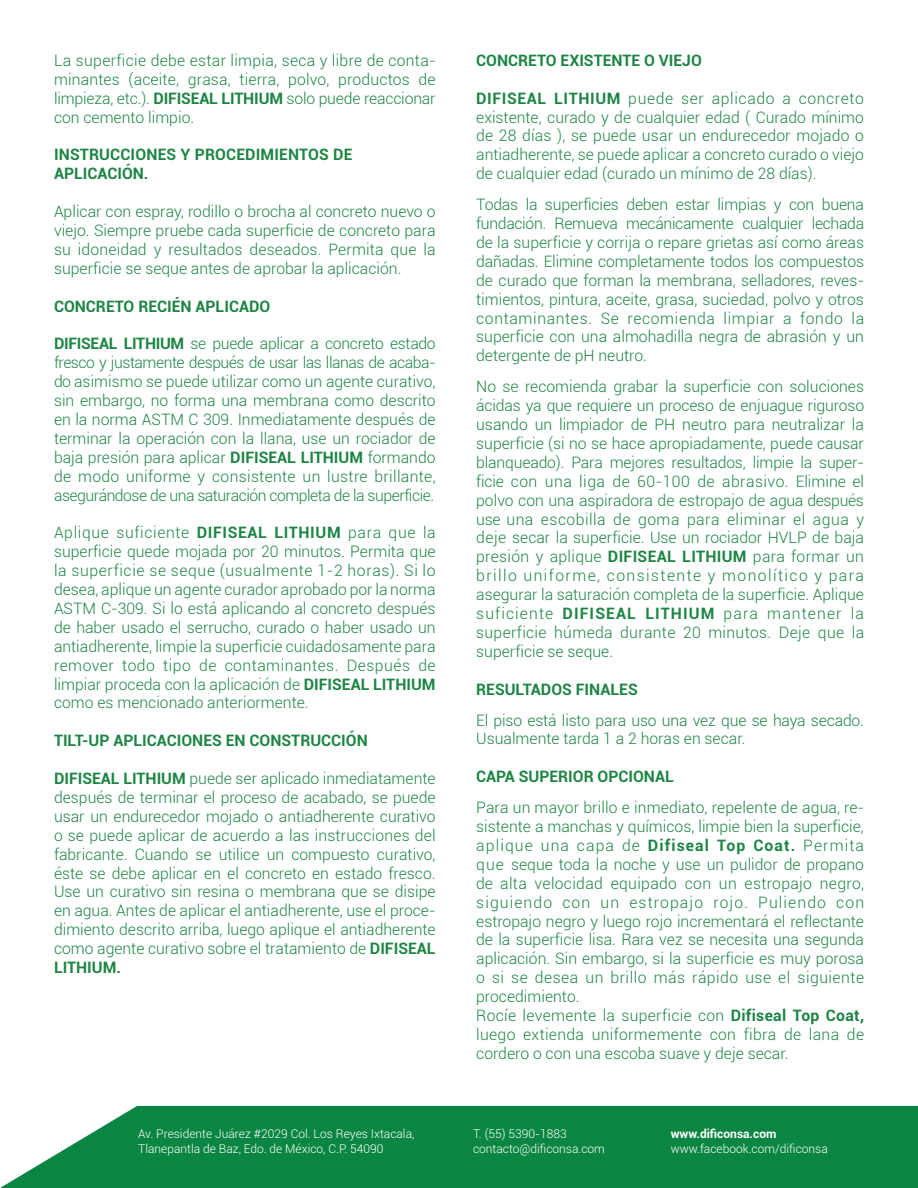
<style>
.page{position:relative;width:918px;height:1188px;background:#fff}
.page>*{position:absolute;margin:0;border:0;box-sizing:border-box;transform-origin:0 0}
.t1{font:300 15.75px/18.9px "Roboto";color:#1d8544;text-align:justify}
.t2{font:700 15.75px/18.9px "Roboto";color:#1d8544}
.t3{font:300 12px/14.4px "Roboto";color:#fff}
.t4{font:700 12px "Roboto";color:#fff}
.s1{font-weight:700}
</style>
<div class="page">
<svg style="left:0;top:1106px;width:918px;height:82px;background:#1f9051"></svg>
<p class="t1" style="left:54px;top:50px;width:383px">La superficie debe estar limpia, seca y libre de conta&shy;minantes (aceite, grasa, tierra, polvo, productos de limpieza, etc.). <span class="s1">DIFISEAL LITHIUM</span> solo puede reaccionar con cemento limpio.</p>
<p class="t2" style="left:54px;top:145px;width:300px">INSTRUCCIONES Y PROCEDIMIENTOS DE<br>APLICACIÓN.</p>
<p class="t1" style="left:54px;top:201px;width:383px">Aplicar con espray, rodillo o brocha al concreto nuevo o viejo. Siempre pruebe cada superficie de concreto para su idoneidad y resultados deseados. Permita que la superficie se seque antes de aprobar la aplicación.</p>
<p class="t2" style="left:54px;top:296px;width:218px">CONCRETO RECIÉN APLICADO</p>
<p class="t1" style="left:54px;top:334px;width:383px"><span class="s1">DIFISEAL LITHIUM</span> se puede aplicar a concreto estado fresco y justamente después de usar las llanas de acaba&shy;do asimismo se puede utilizar como un agente curativo, sin embargo, no forma una membrana como descrito en la norma ASTM C 309. Inmediatamente después de terminar la operación con la llana, use un rociador de baja presión para aplicar <span class="s1">DIFISEAL LITHIUM</span> formando de modo uniforme y consistente un lustre brillante, asegurándose de una saturación completa de la superficie.</p>
<p class="t1" style="left:54px;top:523px;width:383px">Aplique suficiente <span class="s1">DIFISEAL LITHIUM</span> para que la superficie quede mojada por 20 minutos. Permita que la superficie se seque (usualmente 1-2 horas). Si lo desea, aplique un agente curador aprobado por la norma ASTM C-309. Si lo está aplicando al concreto después de haber usado el serrucho, curado o haber usado un antiadherente, limpie la superficie cuidadosamente para remover todo tipo de contaminantes. Después de limpiar proceda con la aplicación de <span class="s1">DIFISEAL LITHIUM </span>como es mencionado anteriormente.</p>
<p class="t2" style="left:54px;top:731px;width:315px">TILT-UP APLICACIONES EN CONSTRUCCIÓN</p>
<p class="t1" style="left:54px;top:768px;width:383px"><span class="s1">DIFISEAL LITHIUM</span> puede ser aplicado inmediatamente después de terminar el proceso de acabado, se puede usar un endurecedor mojado o antiadherente curativo o se puede aplicar de acuerdo a las instrucciones del fabricante. Cuando se utilice un compuesto curativo, éste se debe aplicar en el concreto en estado fresco.<br>Use un curativo sin resina o membrana que se disipe en agua. Antes de aplicar el antiadherente, use el proce&shy;dimiento descrito arriba, luego aplique el antiadherente como agente curativo sobre el tratamiento de <span class="s1">DIFISEAL LITHIUM.</span></p>
<p class="t2" style="left:476px;top:50px;width:227px">CONCRETO EXISTENTE O VIEJO</p>
<p class="t1" style="left:476px;top:88px;width:389px"><span class="s1">DIFISEAL LITHIUM</span> puede ser aplicado a concreto existente, curado y de cualquier edad ( Curado mínimo de 28 días ), se puede usar un endurecedor mojado o antiadherente, se puede aplicar a concreto curado o viejo de cualquier edad (curado un mínimo de 28 días).</p>
<p class="t1" style="left:476px;top:195px;width:389px">Todas la superficies deben estar limpias y con buena fundación. Remueva mecánicamente cualquier lechada de la superficie y corrija o repare grietas así como áreas dañadas. Elimine completamente todos los compuestos de curado que forman la membrana, selladores, reves&shy;timientos, pintura, aceite, grasa, suciedad, polvo y otros contaminantes. Se recomienda limpiar a fondo la superficie con una almohadilla negra de abrasión y un detergente de pH neutro.</p>
<p class="t1" style="left:476px;top:377px;width:389px">No se recomienda grabar la superficie con soluciones ácidas ya que requiere un proceso de enjuague riguroso usando un limpiador de PH neutro para neutralizar la superficie (si no se hace apropiadamente, puede causar blanqueado). Para mejores resultados, limpie la super&shy;ficie con una liga de 60-100 de abrasivo. Elimine el polvo con una aspiradora de estropajo de agua después use una escobilla de goma para eliminar el agua y deje secar la superficie. Use un rociador HVLP de baja presión y aplique <span class="s1">DIFISEAL LITHIUM</span> para formar un brillo uniforme, consistente y monolítico y para asegurar la saturación completa de la superficie. Aplique suficiente <span class="s1">DIFISEAL LITHIUM</span> para mantener la superficie húmeda durante 20 minutos. Deje que la superficie se seque.</p>
<p class="t2" style="left:476px;top:679px;width:163px">RESULTADOS FINALES</p>
<p class="t1" style="left:476px;top:710px;width:389px">El piso está listo para uso una vez que se haya secado.<br>Usualmente tarda 1 a 2 horas en secar.</p>
<p class="t2" style="left:476px;top:767px;width:199px">CAPA SUPERIOR OPCIONAL</p>
<p class="t1" style="left:476px;top:798px;width:389px;text-align:left">Para un mayor brillo e inmediato, repelente de agua, re&shy;sistente a manchas y químicos, limpie bien la superficie, aplique una capa de <span class="s1">Difiseal Top Coat.</span> Permita que seque toda la noche y use un pulidor de propano de alta velocidad equipado con un estropajo negro, siguiendo con un estropajo rojo. Puliendo con estropajo negro y luego rojo incrementará el reflectante de la superficie lisa. Rara vez se necesita una segunda aplicación. Sin embargo, si la superficie es muy porosa o si se desea un brillo más rápido use el siguiente procedimiento.<br>Rocíe levemente la superficie con <span class="s1">Difiseal Top Coat, </span>luego extienda uniformemente con fibra de lana de cordero o con una escoba suave y deje secar.</p>
<p class="t3" style="left:138px;top:1126px;width:278px">Av. Presidente Juárez #2029 Col. Los Reyes Ixtacala,<br>Tlanepantla de Baz, Edo. de México, C.P. 54090</p>
<p class="t3" style="left:473px;top:1126px;width:133px">T. (55) 5390-1883 contacto@dificonsa.com</p>
<p class="t4" style="left:671px;top:1126px;width:107px">www.dificonsa.com</p>
<p class="t3" style="left:671px;top:1141px;width:159px">www.facebook.com/dificonsa</p>
</div>
